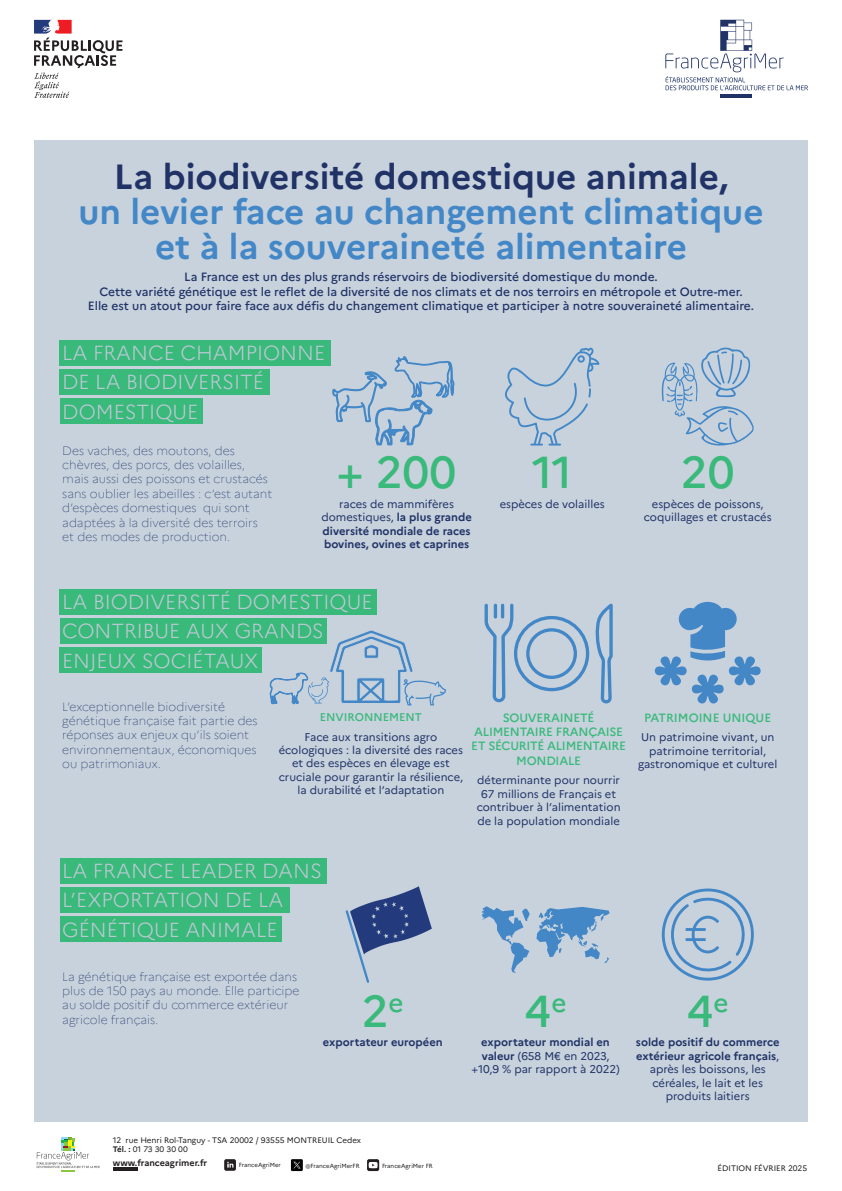
<style>
.page{position:relative;width:842px;height:1191px;background:#fff}
.page>*{position:absolute;margin:0;border:0;box-sizing:border-box;transform-origin:0 0}
.t1{font:500 44.6px "Marianne";color:#39b97a}
.t2{font:700 35px/35px "Marianne";color:#4387c7;text-align:center}
.t3{font:700 35px "Marianne";color:#213366}
.t4{font:300 20.4px/29.6px "Marianne";color:#bcc8d4}
.t5{font:100 12px/14.4px "Marianne";color:#213366}
.t6{font:500 12px "Marianne";color:#213366}
.t7{font:500 12px/14.4px "Marianne";letter-spacing:-.02em;color:#39b97a;text-align:center}
.t8{font:500 12px "Marianne";color:#39b97a}
.t9{font:11.2px/13.4px "Marianne";color:#213366;text-align:center}
.t10{font:700 11.2px/13.4px "Marianne";color:#213366;text-align:center}
.t11{font:500 11.2px "Marianne";color:#39b97a}
.CORPS_DE_TEXTE{font:700 9px "Marianne";color:#231f20}
.CORPS_DE_TEXTE-2{font:8px "Marianne";color:#231f20}
.SOURCE{font:6px "Marianne";color:#231f20}
.s1{font-weight:400}
.s2{font-weight:700}
</style>
<div class="page">
<svg style="left:34px;top:20px;width:88px;height:78px"></svg>
<hr style="left:720px;top:94px;width:32px;height:4px;background:#213366">
<svg style="left:665px;top:20px;width:143px;height:70px"></svg>
<hr style="left:113px;top:1167px;width:25px;height:3px;background:#231f20">
<svg style="left:224px;top:1159px;width:12px;height:11px"></svg>
<svg style="left:37px;top:1137px;width:63px;height:34px"></svg>
<svg style="left:367px;top:1159px;width:12px;height:12px"></svg>
<svg style="left:369px;top:1162px;width:9px;height:6px"></svg>
<div style="left:291px;top:1159px;width:12px;height:12px;background:#000"></div>
<svg style="left:293px;top:1161px;width:7px;height:7px"></svg>
<div style="left:34px;top:140px;width:774px;height:981px;background:#c7d2dd"></div>
<div style="left:60px;top:340px;width:271px;height:25px;background:#39b97a"></div>
<div style="left:60px;top:369px;width:210px;height:26px;background:#39b97a"></div>
<div style="left:60px;top:398px;width:142px;height:26px;background:#39b97a"></div>
<div style="left:60px;top:589px;width:317px;height:26px;background:#39b97a"></div>
<div style="left:60px;top:647px;width:202px;height:25px;background:#39b97a"></div>
<div style="left:60px;top:618px;width:267px;height:26px;background:#39b97a"></div>
<div style="left:60px;top:857px;width:267px;height:26px;background:#39b97a"></div>
<div style="left:60px;top:887px;width:229px;height:26px;background:#39b97a"></div>
<div style="left:60px;top:916px;width:221px;height:26px;background:#39b97a"></div>
<svg style="left:505px;top:347px;width:94px;height:98px"></svg>
<svg style="left:662px;top:347px;width:92px;height:99px"></svg>
<svg style="left:332px;top:356px;width:123px;height:90px"></svg>
<svg style="left:346px;top:886px;width:86px;height:97px"></svg>
<svg style="left:536px;top:907px;width:74px;height:56px"></svg>
<svg style="left:482px;top:906px;width:48px;height:67px"></svg>
<svg style="left:661px;top:888px;width:93px;height:93px"></svg>
<svg style="left:270px;top:630px;width:176px;height:76px"></svg>
<svg style="left:595px;top:603px;width:18px;height:100px"></svg>
<svg style="left:485px;top:603px;width:104px;height:99px"></svg>
<hr style="left:494px;top:603px;width:3px;height:15px;background:#4387c7;border-radius:2px">
<hr style="left:501px;top:603px;width:3px;height:15px;background:#4387c7;border-radius:2px">
<svg style="left:655px;top:602px;width:106px;height:101px"></svg>
<p class="t3" style="left:114px;top:149px;width:616px">La biodiversité domestique animale,</p>
<p class="t2" style="left:78px;top:191px;width:687px">un levier face au changement climatique et à la souveraineté alimentaire</p>
<p class="t6" style="left:184px;top:268px;width:475px">La France est un des plus grands réservoirs de biodiversité domestique du monde.</p>
<p class="t6" style="left:99px;top:282px;width:645px">Cette variété génétique est le reflet de la diversité de nos climats et de nos terroirs en métropole et Outre-mer.</p>
<p class="t6" style="left:88px;top:296px;width:668px">Elle est un atout pour faire face aux défis du changement climatique et participer à notre souveraineté alimentaire.</p>
<p class="t4" style="left:62px;top:336px;width:265px">LA FRANCE CHAMPIONNE<br>DE LA BIODIVERSITÉ<br>DOMESTIQUE</p>
<p class="t5" style="left:62px;top:442px;width:212px">Des vaches, des moutons, des chèvres, des porcs, des volailles, mais aussi des poissons et crustacés sans oublier les abeilles : c’est autant d’espèces domestiques qui sont adaptées à la diversité des terroirs et des modes de production.</p>
<p class="t1" style="left:337px;top:438px;width:121px">+ 200</p>
<p class="t10" style="left:321px;top:496px;width:152px"><span class="s1">races de mammifères domestiques,</span> la plus grande diversité mondiale de races bovines, ovines et caprines</p>
<p class="t1" style="left:532px;top:438px;width:42px">11</p>
<p class="t9" style="left:500px;top:496px;width:107px">espèces de volailles</p>
<p class="t1" style="left:681px;top:438px;width:55px">20</p>
<p class="t9" style="left:644px;top:496px;width:129px">espèces de poissons, coquillages et crustacés</p>
<p class="t4" style="left:62px;top:585px;width:312px">LA BIODIVERSITÉ DOMESTIQUE<br>CONTRIBUE AUX GRANDS<br>ENJEUX SOCIÉTAUX</p>
<p class="t5" style="left:62px;top:698px;width:197px">L’exceptionnelle biodiversité génétique française fait partie des réponses aux enjeux qu’ils soient environnementaux, économiques ou patrimoniaux.</p>
<p class="t11" style="left:320px;top:708px;width:104px">ENVIRONNEMENT</p>
<p class="t9" style="left:279px;top:729px;width:186px">Face aux transitions agro écologiques : la diversité des races et des espèces en élevage est cruciale pour garantir la résilience, la durabilité et l’adaptation</p>
<p class="t7" style="left:471px;top:709px;width:156px">SOUVERAINETÉ<br>ALIMENTAIRE FRANÇAISE<br>ET SÉCURITÉ ALIMENTAIRE<br>MONDIALE</p>
<p class="t9" style="left:477px;top:773px;width:145px">déterminante pour nourrir<br>67 millions de Français et contribuer à l’alimentation de la population mondiale</p>
<p class="t8" style="left:644px;top:708px;width:128px">PATRIMOINE UNIQUE</p>
<p class="t9" style="left:638px;top:729px;width:141px">Un patrimoine vivant, un patrimoine territorial, gastronomique et culturel</p>
<p class="t4" style="left:62px;top:854px;width:261px">LA FRANCE LEADER DANS<br>L’EXPORTATION DE LA<br>GÉNÉTIQUE ANIMALE</p>
<p class="t5" style="left:62px;top:968px;width:239px">La génétique française est exportée dans plus de 150 pays au monde. Elle participe au solde positif du commerce extérieur agricole français.</p>
<p class="t1" style="left:362px;top:976px;width:43px">2<sup>e</sup></p>
<p class="t10" style="left:323px;top:1034px;width:121px">exportateur européen</p>
<p class="CORPS_DE_TEXTE-2" style="left:113px;top:1134px;width:250px">12 rue Henri Rol-Tanguy - TSA 20002 / 93555 MONTREUIL Cedex</p>
<p class="CORPS_DE_TEXTE-2" style="left:113px;top:1143px;width:77px"><span class="s2">Tél. :</span> 01 73 30 30 00</p>
<p class="CORPS_DE_TEXTE" style="left:113px;top:1155px;width:96px">www.franceagrimer.fr</p>
<p class="SOURCE" style="left:382px;top:1160px;width:52px">FranceAgriMer FR</p>
<p class="SOURCE" style="left:239px;top:1160px;width:44px">FranceAgriMer</p>
<p class="SOURCE" style="left:305px;top:1160px;width:56px">@FranceAgriMerFR</p>
<p class="t1" style="left:525px;top:976px;width:43px">4<sup>e</sup></p>
<p class="t9" style="left:471px;top:1034px;width:150px"><span class="s2">exportateur mondial en valeur</span> (658 M€ en 2023, +10,9 % par rapport à 2022)</p>
<p class="t1" style="left:687px;top:976px;width:43px">4<sup>e</sup></p>
<p class="t9" style="left:636px;top:1034px;width:145px"><span class="s2">solde positif du commerce extérieur agricole français</span>, après les boissons, les céréales, le lait et les produits laitiers</p>
<p class="CORPS_DE_TEXTE-2" style="left:717px;top:1162px;width:91px">ÉDITION FÉVRIER 2025</p>
</div>
